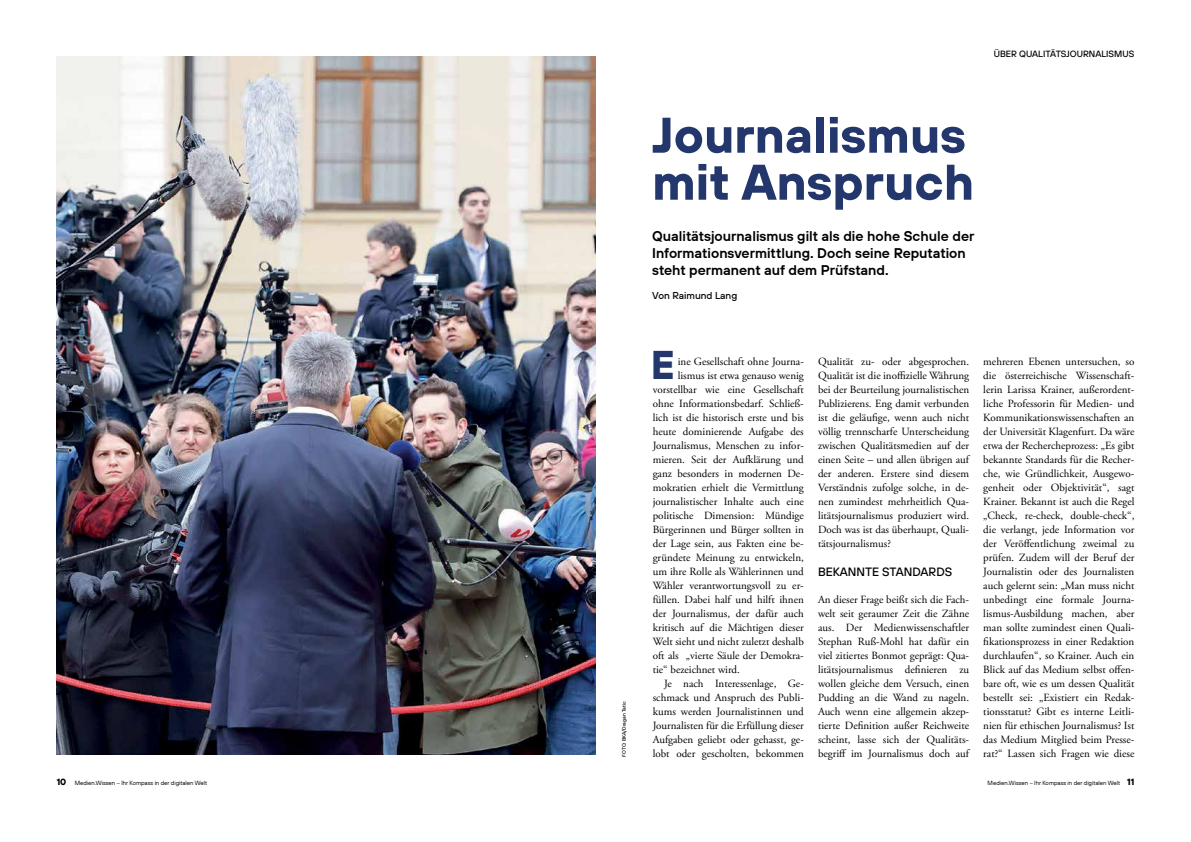
<style>
.page{position:relative;width:1191px;height:842px;background:#fff}
.page>*{position:absolute;margin:0;border:0;box-sizing:border-box;transform-origin:0 0}
.t1{font:700 50px/47px "TT Hoves";color:#23376d}
.t2{font:700 40px "TT Hoves";color:#23376d}
.t3{font:600 14px/16.8px "TT Hoves";color:#000}
.t4{font:500 12px "TT Hoves";color:#000}
.t5{font:11px/14px "Adobe Garamond Pro";color:#000;text-align:justify}
.t6{font:500 10px "TT Hoves";color:#000}
.t7{font:500 9px "TT Hoves";color:#000}
.t8{font:700 9px "TT Hoves";color:#000}
.t9{font:6px "TT Hoves";color:#000}
.t10{font:500 5px "TT Hoves";color:#000}
.s1{font-weight:700;font-size:9px}
</style>
<div class="page">
<img style="left:57px;top:57px;width:538px;height:698px">
<p class="t10" style="left:621px;top:757px;width:57px;rotate:-90deg">FOTO: BKA/Dragan Tatic</p>
<p class="t7" style="left:993px;top:48px;width:142px">ÜBER QUALITÄTSJOURNALISMUS</p>
<h1 class="t1" style="left:652px;top:110px;width:323px">Journalismus mit Anspruch</h1>
<p class="t3" style="left:652px;top:227px;width:324px">Qualitätsjournalismus gilt als die hohe Schule der<br>Informationsvermittlung. Doch seine Reputation steht permanent auf dem Prüfstand.</p>
<p class="t6" style="left:652px;top:289px;width:87px">Von Raimund Lang</p>
<h2 class="t2" style="left:650px;top:338px;width:25px">E</h2>
<p class="t5" style="left:677px;top:355px;width:128px">ine Gesellschaft ohne Journa-</p>
<p class="t5" style="left:677px;top:369px;width:128px">lismus ist etwa genauso wenig</p>
<p class="t5" style="left:652px;top:383px;width:153px">vorstellbar wie eine Gesellschaft</p>
<p class="t5" style="left:652px;top:397px;width:153px">ohne Informationsbedarf. Schließ-</p>
<p class="t5" style="left:652px;top:411px;width:153px">lich ist die historisch erste und bis</p>
<p class="t5" style="left:652px;top:425px;width:153px">heute dominierende Aufgabe des</p>
<p class="t5" style="left:652px;top:439px;width:153px">Journalismus, Menschen zu infor-</p>
<p class="t5" style="left:652px;top:453px;width:153px">mieren. Seit der Aufklärung und</p>
<p class="t5" style="left:652px;top:467px;width:153px">ganz besonders in modernen De-</p>
<p class="t5" style="left:652px;top:481px;width:153px">mokratien erhielt die Vermittlung</p>
<p class="t5" style="left:652px;top:495px;width:153px">journalistischer Inhalte auch eine</p>
<p class="t5" style="left:652px;top:509px;width:153px">politische Dimension: Mündige</p>
<p class="t5" style="left:652px;top:523px;width:153px">Bürgerinnen und Bürger sollten in</p>
<p class="t5" style="left:652px;top:537px;width:153px">der Lage sein, aus Fakten eine be-</p>
<p class="t5" style="left:652px;top:551px;width:153px">gründete Meinung zu entwickeln,</p>
<p class="t5" style="left:652px;top:565px;width:153px">um ihre Rolle als Wählerinnen und</p>
<p class="t5" style="left:652px;top:579px;width:153px">Wähler verantwortungsvoll zu er-</p>
<p class="t5" style="left:652px;top:593px;width:153px">füllen. Dabei half und hilft ihnen</p>
<p class="t5" style="left:652px;top:607px;width:153px">der Journalismus, der dafür auch</p>
<p class="t5" style="left:652px;top:621px;width:153px">kritisch auf die Mächtigen dieser</p>
<p class="t5" style="left:652px;top:635px;width:153px">Welt sieht und nicht zuletzt deshalb</p>
<p class="t5" style="left:652px;top:649px;width:153px">oft als „vierte Säule der Demokra-</p>
<p class="t5" style="left:652px;top:663px;width:89px">tie“ bezeichnet wird.</p>
<p class="t5" style="left:664px;top:677px;width:141px">Je nach Interessenlage, Ge-</p>
<p class="t5" style="left:652px;top:691px;width:153px">schmack und Anspruch des Publi-</p>
<p class="t5" style="left:652px;top:705px;width:153px">kums werden Journalistinnen und</p>
<p class="t5" style="left:652px;top:719px;width:153px">Journalisten für die Erfüllung dieser</p>
<p class="t5" style="left:652px;top:733px;width:153px">Aufgaben geliebt oder gehasst, ge-</p>
<p class="t5" style="left:652px;top:747px;width:153px">lobt oder gescholten, bekommen</p>
<p class="t5" style="left:818px;top:355px;width:153px">Qualität zu- oder abgesprochen.<br>Qualität ist die inoffizielle Währung bei der Beurteilung journalistischen Publizierens. Eng damit verbunden ist die geläufige, wenn auch nicht völlig trennscharfe Unterscheidung zwischen Qualitätsmedien auf der einen Seite – und allen übrigen auf der anderen. Erstere sind diesem Verständnis zufolge solche, in de&shy;nen zumindest mehrheitlich Qua&shy;litätsjournalismus produziert wird.<br>Doch was ist das überhaupt, Quali&shy;tätsjournalismus?</p>
<p class="t4" style="left:818px;top:564px;width:136px">BEKANNTE STANDARDS</p>
<p class="t5" style="left:818px;top:593px;width:153px">An dieser Frage beißt sich die Fach&shy;welt seit geraumer Zeit die Zähne aus. Der Medienwissenschaftler Stephan Ruß-Mohl hat dafür ein viel zitiertes Bonmot geprägt: Qua&shy;litätsjournalismus definieren zu wollen gleiche dem Versuch, einen Pudding an die Wand zu nageln.<br>Auch wenn eine allgemein akzep&shy;tierte Definition außer Reichweite scheint, lasse sich der Qualitäts&shy;begriff im Journalismus doch auf</p>
<p class="t5" style="left:983px;top:355px;width:153px">mehreren Ebenen untersuchen, so die österreichische Wissenschaft&shy;lerin Larissa Krainer, außerordent&shy;liche Professorin für Medien- und Kommunikationswissenschaften an der Universität Klagenfurt. Da wäre etwa der Rechercheprozess: „Es gibt bekannte Standards für die Recher&shy;che, wie Gründlichkeit, Ausgewo&shy;genheit oder Objektivität“, sagt Krainer. Bekannt ist auch die Regel „Check, re-check, double-check“, die verlangt, jede Information vor der Veröffentlichung zweimal zu prüfen. Zudem will der Beruf der Journalistin oder des Journalisten auch gelernt sein: „Man muss nicht unbedingt eine formale Journa&shy;lismus-Ausbildung machen, aber man sollte zumindest einen Quali&shy;fikationsprozess in einer Redaktion durchlaufen“, so Krainer. Auch ein Blick auf das Medium selbst offen&shy;bare oft, wie es um dessen Qualität bestellt sei: „Existiert ein Redak&shy;tionsstatut? Gibt es interne Leitli&shy;nien für ethischen Journalismus? Ist das Medium Mitglied beim Presse&shy;rat?“ Lassen sich Fragen wie diese</p>
<p class="t8" style="left:57px;top:776px;width:11px">10</p>
<p class="t9" style="left:75px;top:779px;width:134px">Medien.Wissen – Ihr Kompass in der digitalen Welt</p>
<p class="t9" style="left:987px;top:779px;width:148px">Medien.Wissen – Ihr Kompass in der digitalen Welt <span class="s1">11</span></p>
</div>
